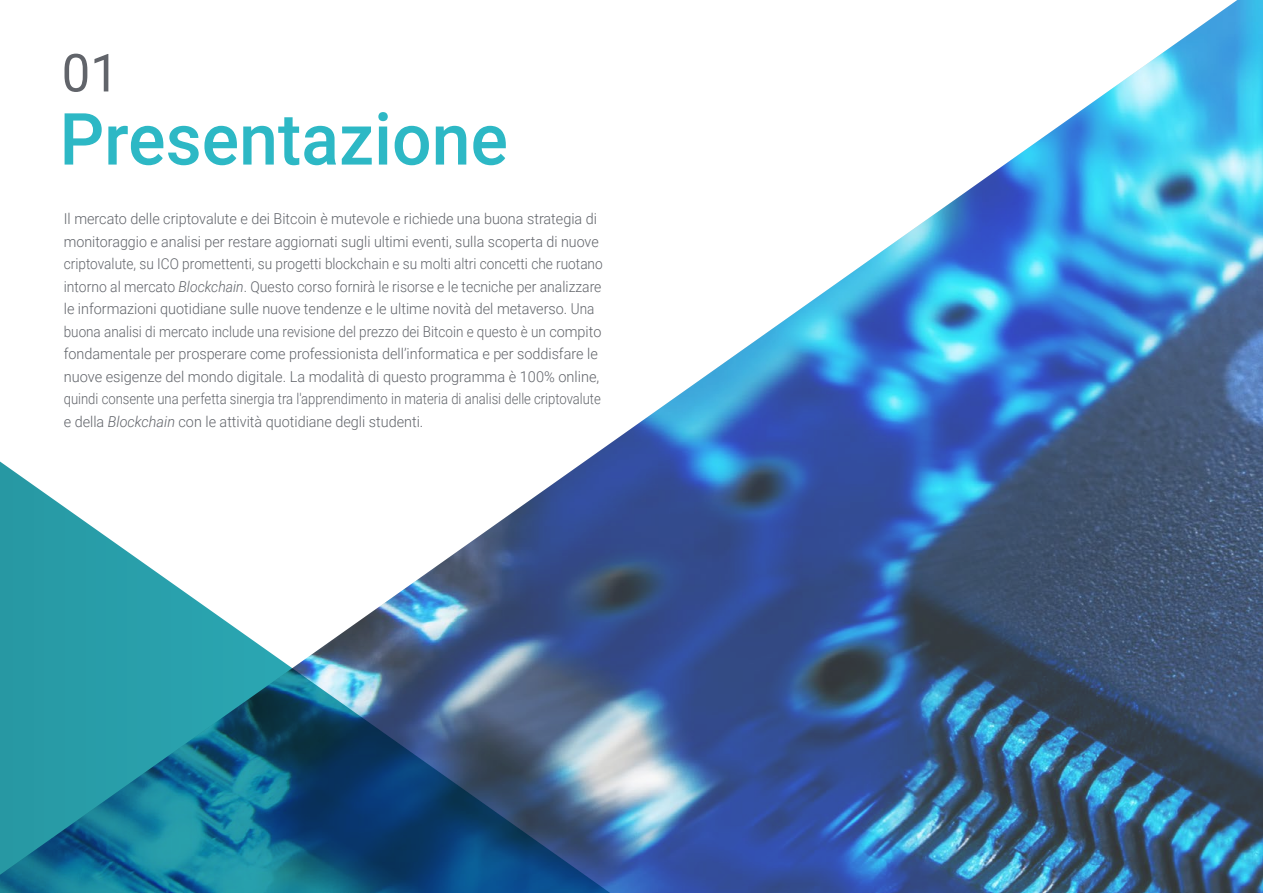
<style>
.page{position:relative;width:1263px;height:893px;background:#fff}
.page>*{position:absolute;margin:0;border:0;box-sizing:border-box;transform-origin:0 0}
.t1{font:500 72px "Roboto";color:#2db8c5}
.t2{font:52.5px "Roboto";color:#61646a}
.t3{font:300 15px/22.5px "Roboto";color:#61646a;scale:.96 1}
.s1{font-style:italic}
</style>
<div class="page">
<img style="left:606px;top:0;width:657px;height:893px">
<svg style="left:0;top:446px;width:640px;height:447px"></svg>
<h2 class="t2" style="left:62px;top:36px;width:59px">01</h2>
<h1 class="t1" style="left:60px;top:89px;width:450px">Presentazione</h1>
<p class="t3" style="left:64px;top:207px;width:563px">Il mercato delle criptovalute e dei Bitcoin è mutevole e richiede una buona strategia di monitoraggio e analisi per restare aggiornati sugli ultimi eventi, sulla scoperta di nuove criptovalute, su ICO promettenti, su progetti blockchain e su molti altri concetti che ruotano intorno al mercato <span class="s1">Blockchain</span>. Questo corso fornirà le risorse e le tecniche per analizzare le informazioni quotidiane sulle nuove tendenze e le ultime novità del metaverso. Una buona analisi di mercato include una revisione del prezzo dei Bitcoin e questo è un compito fondamentale per prosperare come professionista dell’informatica e per soddisfare le nuove esigenze del mondo digitale. La modalità di questo programma è 100% online, quindi consente una perfetta sinergia tra l'apprendimento in materia di analisi delle criptovalute e della <span class="s1">Blockchain</span> con le attività quotidiane degli studenti.</p>
</div>
